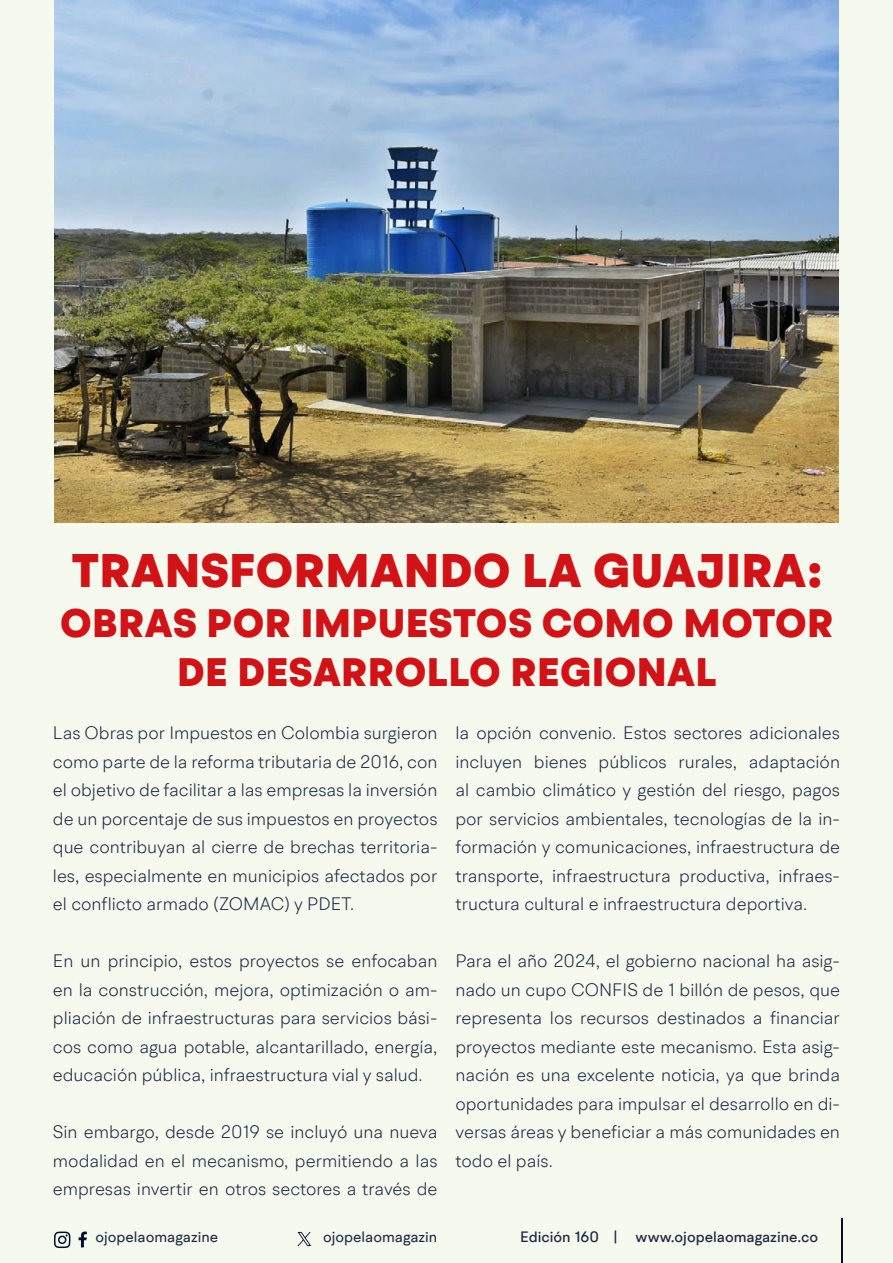
<style>
.page{position:relative;width:893px;height:1263px;background:#f6f9ee}
.page>*{position:absolute;margin:0;border:0;box-sizing:border-box;transform-origin:0 0}
.t1{font:900 48px "BR Hendrix";letter-spacing:.01em;color:#d11217}
.t2{font:900 40.5px/49.5px "BR Hendrix";letter-spacing:.01em;color:#d11217;text-align:center}
.t3{font:300 18px/28.5px "BR Hendrix";color:#1b2943;text-align:justify}
.t4{font:500 15px "BR Hendrix";color:#1b2943}
.t5{font:15px "BR Hendrix";color:#1b2943}
</style>
<div class="page">
<svg style="left:79px;top:1231px;width:8px;height:16px"></svg>
<svg style="left:54px;top:1231px;width:17px;height:17px"></svg>
<hr style="left:841px;top:1219px;width:1px;height:44px;background:#000f2b">
<svg style="left:298px;top:1232px;width:13px;height:14px"></svg>
<img style="left:55px;top:0;width:784px;height:522px">
<h1 class="t1" style="left:72px;top:540px;width:752px">TRANSFORMANDO LA GUAJIRA:</h1>
<h2 class="t2" style="left:60px;top:599px;width:775px">OBRAS POR IMPUESTOS COMO MOTOR<br>DE DESARROLLO REGIONAL</h2>
<p class="t3" style="left:53px;top:719px;width:386px">Las Obras por Impuestos en Colombia surgieron como parte de la reforma tributaria de 2016, con el objetivo de facilitar a las empresas la inversión de un porcentaje de sus impuestos en proyectos que contribuyan al cierre de brechas territoria&shy;les, especialmente en municipios afectados por el conflicto armado (ZOMAC) y PDET.</p>
<p class="t3" style="left:53px;top:947px;width:386px">En un principio, estos proyectos se enfocaban en la construcción, mejora, optimización o am&shy;pliación de infraestructuras para servicios bási&shy;cos como agua potable, alcantarillado, energía, educación pública, infraestructura vial y salud.</p>
<p class="t3" style="left:53px;top:1117px;width:386px">Sin embargo, desde 2019 se incluyó una nueva modalidad en el mecanismo, permitiendo a las empresas invertir en otros sectores a través de</p>
<p class="t3" style="left:455px;top:718px;width:386px">la opción convenio. Estos sectores adicionales incluyen bienes públicos rurales, adaptación al cambio climático y gestión del riesgo, pagos por servicios ambientales, tecnologías de la in&shy;formación y comunicaciones, infraestructura de transporte, infraestructura productiva, infraes&shy;tructura cultural e infraestructura deportiva.</p>
<p class="t3" style="left:455px;top:946px;width:386px">Para el año 2024, el gobierno nacional ha asig&shy;nado un cupo CONFIS de 1 billón de pesos, que representa los recursos destinados a financiar proyectos mediante este mecanismo. Esta asig&shy;nación es una excelente noticia, ya que brinda oportunidades para impulsar el desarrollo en di&shy;versas áreas y beneficiar a más comunidades en todo el país.</p>
<p class="t5" style="left:96px;top:1227px;width:124px">ojopelaomagazine</p>
<p class="t5" style="left:323px;top:1227px;width:116px">ojopelaomagazin</p>
<p class="t4" style="left:520px;top:1227px;width:299px">Edición 160 | www.ojopelaomagazine.co</p>
</div>
